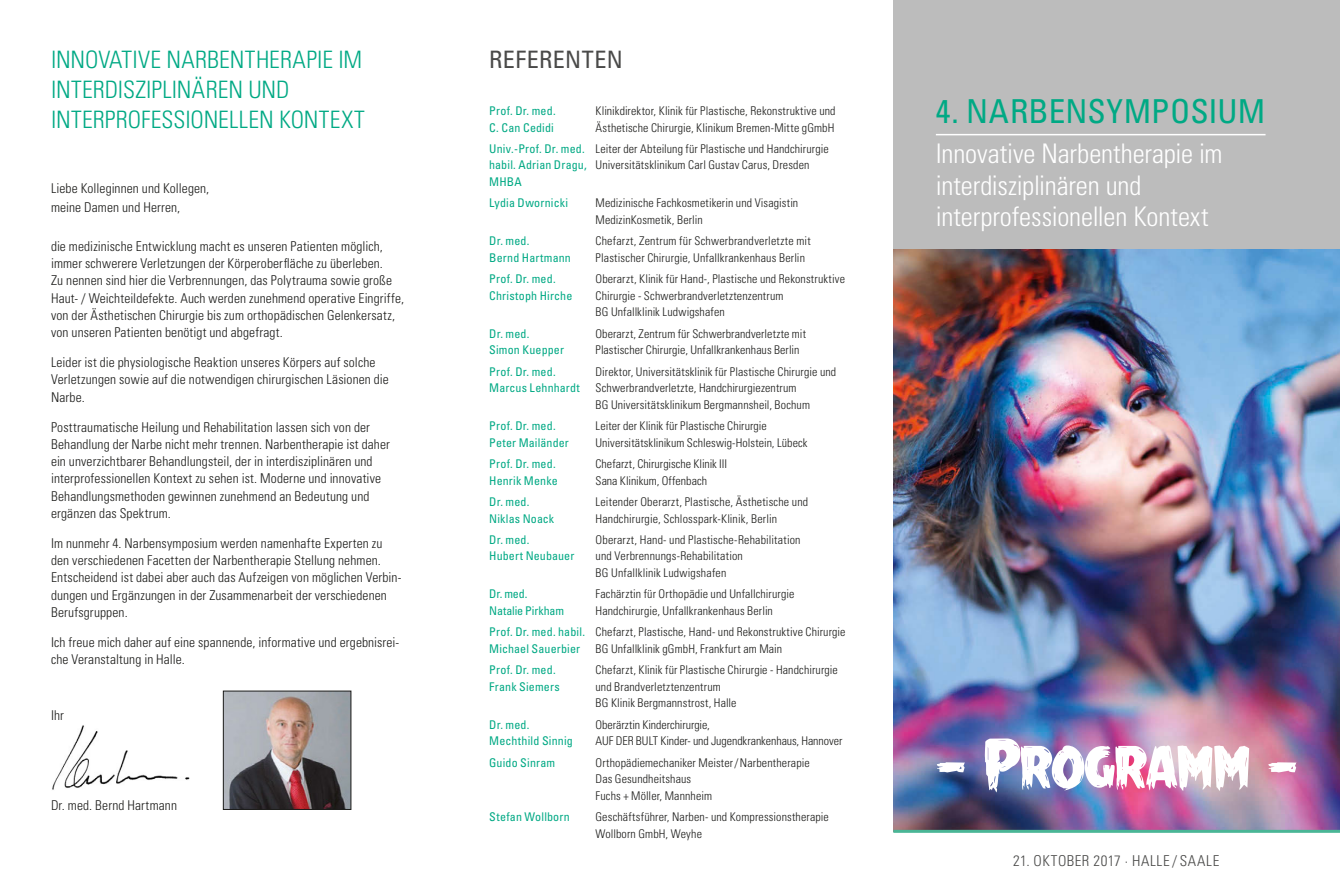
<style>
.page{position:relative;width:1340px;height:893px;background:#fff}
.page>*{position:absolute;margin:0;border:0;box-sizing:border-box;transform-origin:0 0}
.t1{font:condensed 33px "Univers LT Std";letter-spacing:.005em;color:#00a984}
.t2{font:300 condensed 27px/31.5px "Univers LT Std";letter-spacing:-.005em;color:#fff}
.t3{font:300 condensed 24px/30px "Univers LT Std";letter-spacing:.005em;color:#00a984}
.t4{font:condensed 24px "Univers LT Std";letter-spacing:.015em;color:#4a4a49}
.t5{font:300 condensed 15px "Univers LT Std";letter-spacing:.04em;color:#4a4a49}
.t6{font:300 condensed 13.5px/17.2px "Univers LT Std";letter-spacing:.01em;color:#1d1d1b}
.t7{font:300 condensed 12px/16.5px "Univers LT Std";letter-spacing:.01em;color:#1d1d1b}
.t8{font:condensed 12px/16.5px "Univers LT Std";letter-spacing:.015em;color:#00a984}
.t9{font:condensed 12px/16.5px "Univers LT Std";letter-spacing:-.015em;color:#00a984}
</style>
<div class="page">
<div style="left:893px;top:0;width:446px;height:268px;background:#bcbcbc"></div>
<img style="left:893px;top:250px;width:446px;height:580px">
<hr style="left:893px;top:830px;width:446px;height:3px;background:#4ab696">
<img style="left:936px;top:738px;width:360px;height:54px">
<img style="left:52px;top:725px;width:138px;height:65px">
<hr style="left:935px;top:134px;width:330px;height:1px;background:#fff">
<img style="left:225px;top:693px;width:124px;height:115px">
<div style="left:223px;top:691px;width:128px;height:119px;border:1px solid #1d1d1b"></div>
<h3 class="t3" style="left:51px;top:45px;width:315px">INNOVATIVE NARBENTHERAPIE IM<br>INTERDISZIPLINÄREN UND<br>INTERPROFESSIONELLEN KONTEXT</h3>
<p class="t6" style="left:51px;top:178px;width:160px;line-height:19.5px">Liebe Kolleginnen und Kollegen, meine Damen und Herren,</p>
<p class="t6" style="left:51px;top:237px;width:354px">die medizinische Entwicklung macht es unseren Patienten möglich, immer schwerere Verletzungen der Körperoberfläche zu überleben.<br>Zu nennen sind hier die Verbrennungen, das Polytrauma sowie große Haut- / Weichteildefekte. Auch werden zunehmend operative Eingriffe, von der Ästhetischen Chirurgie bis zum orthopädischen Gelenkersatz, von unseren Patienten benötigt und abgefragt.</p>
<p class="t6" style="left:51px;top:354px;width:339px">Leider ist die physiologische Reaktion unseres Körpers auf solche<br>Verletzungen sowie auf die notwendigen chirurgischen Läsionen die<br>Narbe.</p>
<p class="t6" style="left:51px;top:418px;width:340px">Posttraumatische Heilung und Rehabilitation lassen sich von der Behandlung der Narbe nicht mehr trennen. Narbentherapie ist daher ein unverzichtbarer Behandlungsteil, der in interdisziplinären und interprofessionellen Kontext zu sehen ist. Moderne und innovative Behandlungsmethoden gewinnen zunehmend an Bedeutung und ergänzen das Spektrum.</p>
<p class="t6" style="left:51px;top:535px;width:352px">Im nunmehr 4. Narbensymposium werden namenhafte Experten zu den verschiedenen Facetten der Narbentherapie Stellung nehmen.<br>Entscheidend ist dabei aber auch das Aufzeigen von möglichen Verbin&shy;dungen und Ergänzungen in der Zusammenarbeit der verschiedenen Berufsgruppen.</p>
<p class="t6" style="left:51px;top:634px;width:350px">Ich freue mich daher auf eine spannende, informative und ergebnisrei&shy;che Veranstaltung in Halle.</p>
<p class="t6" style="left:51px;top:706px;width:14px">Ihr</p>
<p class="t6" style="left:51px;top:796px;width:127px">Dr. med. Bernd Hartmann</p>
<h3 class="t4" style="left:489px;top:45px;width:135px">REFERENTEN</h3>
<p class="t8" style="left:489px;top:102px;width:68px">Prof. Dr. med.<br>C. Can Cedidi</p>
<p class="t7" style="left:595px;top:103px;width:241px">Klinikdirektor, Klinik für Plastische, Rekonstruktive und<br>Ästhetische Chirurgie, Klinikum Bremen-Mitte gGmbH</p>
<p class="t8" style="left:489px;top:140px;width:99px">Univ.-Prof. Dr. med. habil. Adrian Dragu,<br>MHBA</p>
<p class="t7" style="left:595px;top:140px;width:235px">Leiter der Abteilung für Plastische und Handchirurgie<br>Universitätsklinikum Carl Gustav Carus, Dresden</p>
<p class="t8" style="left:489px;top:195px;width:80px">Lydia Dwornicki</p>
<p class="t7" style="left:595px;top:195px;width:204px">Medizinische Fachkosmetikerin und Visagistin<br>MedizinKosmetik, Berlin</p>
<p class="t8" style="left:489px;top:233px;width:83px">Dr. med.<br>Bernd Hartmann</p>
<p class="t7" style="left:595px;top:233px;width:217px">Chefarzt, Zentrum für Schwerbrandverletzte mit<br>Plastischer Chirurgie, Unfallkrankenhaus Berlin</p>
<p class="t8" style="left:489px;top:271px;width:85px">Prof. Dr. med.<br>Christoph Hirche</p>
<p class="t7" style="left:595px;top:271px;width:251px">Oberarzt, Klinik für Hand-, Plastische und Rekonstruktive<br>Chirurgie - Schwerbrandverletztenzentrum<br>BG Unfallklinik Ludwigshafen</p>
<p class="t8" style="left:489px;top:325px;width:76px">Dr. med.<br>Simon Kuepper</p>
<p class="t7" style="left:595px;top:325px;width:212px">Oberarzt, Zentrum für Schwerbrandverletzte mit<br>Plastischer Chirurgie, Unfallkrankenhaus Berlin</p>
<p class="t8" style="left:489px;top:363px;width:92px">Prof. Dr. med.<br>Marcus Lehnhardt</p>
<p class="t7" style="left:595px;top:363px;width:242px">Direktor, Universitätsklinik für Plastische Chirurgie und<br>Schwerbrandverletzte, Handchirurgiezentrum<br>BG Universitätsklinikum Bergmannsheil, Bochum</p>
<p class="t8" style="left:489px;top:417px;width:81px">Prof. Dr. med.<br>Peter Mailänder</p>
<p class="t7" style="left:595px;top:418px;width:213px">Leiter der Klinik für Plastische Chirurgie<br>Universitätsklinikum Schleswig-Holstein, Lübeck</p>
<p class="t8" style="left:489px;top:455px;width:70px">Prof. Dr. med.<br>Henrik Menke</p>
<p class="t7" style="left:595px;top:456px;width:133px">Chefarzt, Chirurgische Klinik III<br>Sana Klinikum, Offenbach</p>
<p class="t8" style="left:489px;top:493px;width:67px">Dr. med.<br>Niklas Noack</p>
<p class="t7" style="left:595px;top:494px;width:214px">Leitender Oberarzt, Plastische, Ästhetische und<br>Handchirurgie, Schlosspark-Klinik, Berlin</p>
<p class="t8" style="left:489px;top:531px;width:87px">Dr. med.<br>Hubert Neubauer</p>
<p class="t7" style="left:595px;top:531px;width:206px">Oberarzt, Hand- und Plastische-Rehabilitation und Verbrennungs-Rehabilitation<br>BG Unfallklinik Ludwigshafen</p>
<p class="t9" style="left:489px;top:586px;width:76px">Dr. med.<br>Natalie Pirkham</p>
<p class="t7" style="left:595px;top:586px;width:200px">Fachärztin für Orthopädie und Unfallchirurgie<br>Handchirurgie, Unfallkrankenhaus Berlin</p>
<p class="t8" style="left:489px;top:624px;width:97px">Prof. Dr. med. habil.<br>Michael Sauerbier</p>
<p class="t7" style="left:595px;top:624px;width:251px">Chefarzt, Plastische, Hand- und Rekonstruktive Chirurgie<br>BG Unfallklinik gGmbH, Frankfurt am Main</p>
<p class="t8" style="left:489px;top:662px;width:72px">Prof. Dr. med.<br>Frank Siemers</p>
<p class="t7" style="left:595px;top:662px;width:244px">Chefarzt, Klinik für Plastische Chirurgie - Handchirurgie und Brandverletztenzentrum<br>BG Klinik Bergmannstrost, Halle</p>
<p class="t8" style="left:489px;top:716px;width:85px">Dr. med.<br>Mechthild Sinnig</p>
<p class="t7" style="left:595px;top:716px;width:248px">Oberärztin Kinderchirurgie,<br>AUF DER BULT Kinder- und Jugendkrankenhaus, Hannover</p>
<p class="t8" style="left:489px;top:754px;width:67px">Guido Sinram</p>
<p class="t7" style="left:595px;top:754px;width:216px">Orthopädiemechaniker Meister/Narbentherapie<br>Das Gesundheitshaus<br>Fuchs + Möller, Mannheim</p>
<p class="t8" style="left:489px;top:808px;width:82px">Stefan Wollborn</p>
<p class="t7" style="left:595px;top:809px;width:235px">Geschäftsführer, Narben- und Kompressionstherapie<br>Wollborn GmbH, Weyhe</p>
<h1 class="t1" style="left:935px;top:91px;width:331px">4. NARBENSYMPOSIUM</h1>
<h2 class="t2" style="left:935px;top:138px;width:288px">Innovative Narbentherapie im interdisziplinären und interprofessionellen Kontext</h2>
<p class="t5" style="left:1013px;top:852px;width:208px">21. OKTOBER 2017 · HALLE / SAALE</p>
</div>
